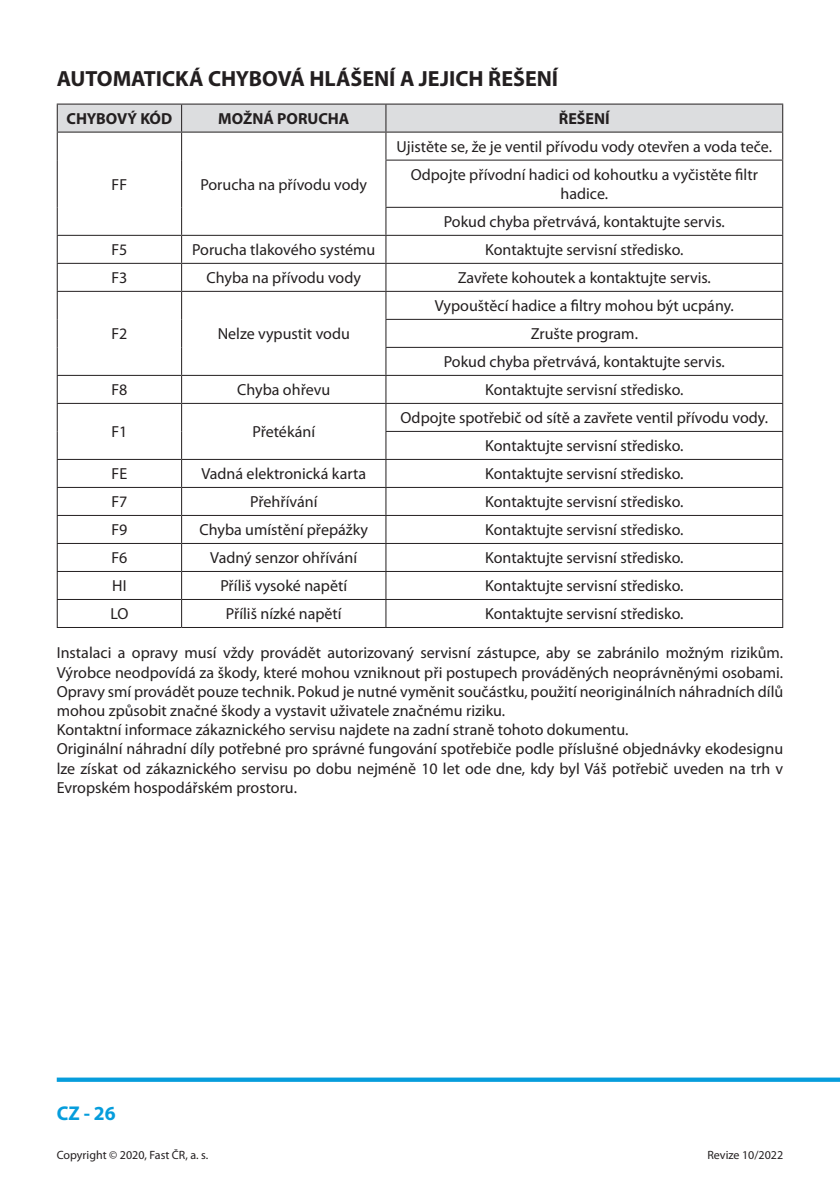
<style>
.page{position:relative;width:840px;height:1191px;background:#fff}
.page>*{position:absolute;margin:0;border:0;box-sizing:border-box;transform-origin:0 0}
.Podnadpis_11{font:700 22px "Myriad Pro";color:#231f20}
.t1{font:700 20px "Myriad Pro";color:#069ddc}
.Základný_8{font:16px/19.2px "Myriad Pro";color:#231f20;text-align:justify}
.Základný_8-2{font:700 16px "Myriad Pro";color:#231f20}
.t2{font:12px "Myriad Pro";color:#231f20}
</style>
<div class="page">
<svg style="left:57px;top:1077px;width:782px;height:4px;fill:#069ddc"></svg>
<svg style="left:57px;top:104px;width:725px;height:56px"></svg>
<hr style="left:57px;top:160px;width:1px;height:47px;background:#231f20">
<hr style="left:181px;top:160px;width:1px;height:47px;background:#231f20">
<hr style="left:385px;top:160px;width:397px;height:1px;background:#231f20">
<hr style="left:385px;top:161px;width:1px;height:46px;background:#231f20">
<hr style="left:781px;top:161px;width:1px;height:46px;background:#231f20">
<hr style="left:385px;top:207px;width:397px;height:1px;background:#231f20">
<hr style="left:57px;top:235px;width:124px;height:1px;background:#231f20">
<hr style="left:181px;top:235px;width:205px;height:1px;background:#231f20">
<hr style="left:386px;top:235px;width:396px;height:1px;background:#231f20">
<hr style="left:57px;top:263px;width:124px;height:1px;background:#231f20">
<hr style="left:181px;top:263px;width:205px;height:1px;background:#231f20">
<hr style="left:386px;top:263px;width:396px;height:1px;background:#231f20">
<hr style="left:57px;top:291px;width:124px;height:1px;background:#231f20">
<hr style="left:181px;top:291px;width:205px;height:1px;background:#231f20">
<hr style="left:386px;top:291px;width:396px;height:1px;background:#231f20">
<hr style="left:385px;top:319px;width:397px;height:1px;background:#231f20">
<hr style="left:385px;top:347px;width:397px;height:1px;background:#231f20">
<hr style="left:57px;top:375px;width:124px;height:1px;background:#231f20">
<hr style="left:181px;top:375px;width:205px;height:1px;background:#231f20">
<hr style="left:386px;top:375px;width:396px;height:1px;background:#231f20">
<hr style="left:57px;top:403px;width:124px;height:1px;background:#231f20">
<hr style="left:181px;top:403px;width:205px;height:1px;background:#231f20">
<hr style="left:386px;top:403px;width:396px;height:1px;background:#231f20">
<hr style="left:385px;top:431px;width:397px;height:1px;background:#231f20">
<hr style="left:57px;top:459px;width:124px;height:1px;background:#231f20">
<hr style="left:181px;top:459px;width:205px;height:1px;background:#231f20">
<hr style="left:386px;top:459px;width:396px;height:1px;background:#231f20">
<hr style="left:57px;top:487px;width:124px;height:1px;background:#231f20">
<hr style="left:181px;top:487px;width:205px;height:1px;background:#231f20">
<hr style="left:386px;top:487px;width:396px;height:1px;background:#231f20">
<hr style="left:57px;top:515px;width:124px;height:1px;background:#231f20">
<hr style="left:181px;top:515px;width:205px;height:1px;background:#231f20">
<hr style="left:386px;top:515px;width:396px;height:1px;background:#231f20">
<hr style="left:57px;top:543px;width:124px;height:1px;background:#231f20">
<hr style="left:181px;top:543px;width:205px;height:1px;background:#231f20">
<hr style="left:386px;top:543px;width:396px;height:1px;background:#231f20">
<hr style="left:57px;top:571px;width:124px;height:1px;background:#231f20">
<hr style="left:181px;top:571px;width:205px;height:1px;background:#231f20">
<hr style="left:386px;top:571px;width:396px;height:1px;background:#231f20">
<hr style="left:57px;top:599px;width:124px;height:1px;background:#231f20">
<svg style="left:57px;top:207px;width:1px;height:420px"></svg>
<hr style="left:181px;top:599px;width:205px;height:1px;background:#231f20">
<svg style="left:181px;top:207px;width:1px;height:420px"></svg>
<hr style="left:386px;top:599px;width:396px;height:1px;background:#231f20">
<svg style="left:385px;top:208px;width:1px;height:419px"></svg>
<svg style="left:781px;top:234px;width:1px;height:309px"></svg>
<hr style="left:57px;top:627px;width:124px;height:1px;background:#231f20">
<hr style="left:181px;top:627px;width:205px;height:1px;background:#231f20">
<hr style="left:386px;top:627px;width:396px;height:1px;background:#231f20">
<p class="Podnadpis_11" style="left:57px;top:64px;width:502px">AUTOMATICKÁ CHYBOVÁ HLÁŠENÍ A JEJICH ŘEŠENÍ</p>
<p class="Základný_8-2" style="left:67px;top:108px;width:107px">CHYBOVÝ KÓD</p>
<p class="Základný_8-2" style="left:218px;top:108px;width:133px">MOŽNÁ PORUCHA</p>
<p class="Základný_8-2" style="left:558px;top:108px;width:52px">ŘEŠENÍ</p>
<p class="Základný_8" style="left:112px;top:174px;width:17px">FF</p>
<p class="Základný_8" style="left:200px;top:174px;width:168px">Porucha na přívodu vody</p>
<p class="Základný_8" style="left:396px;top:137px;width:377px">Ujistěte se, že je ventil přívodu vody otevřen a voda teče.</p>
<p class="Základný_8" style="left:410px;top:165px;width:348px;text-align:center">Odpojte přívodní hadici od kohoutku a vyčistěte filtr hadice.</p>
<p class="Základný_8" style="left:443px;top:212px;width:282px">Pokud chyba přetrvává, kontaktujte servis.</p>
<p class="Základný_8" style="left:111px;top:240px;width:17px">F5</p>
<p class="Základný_8" style="left:192px;top:240px;width:185px">Porucha tlakového systému</p>
<p class="Základný_8" style="left:485px;top:240px;width:200px">Kontaktujte servisní středisko.</p>
<p class="Základný_8" style="left:111px;top:268px;width:17px">F3</p>
<p class="Základný_8" style="left:206px;top:268px;width:156px">Chyba na přívodu vody</p>
<p class="Základný_8" style="left:457px;top:268px;width:254px">Zavřete kohoutek a kontaktujte servis.</p>
<p class="Základný_8" style="left:111px;top:324px;width:17px">F2</p>
<p class="Základný_8" style="left:217px;top:324px;width:134px">Nelze vypustit vodu</p>
<p class="Základný_8" style="left:434px;top:296px;width:300px">Vypouštěcí hadice a filtry mohou být ucpány.</p>
<p class="Základný_8" style="left:530px;top:324px;width:109px">Zrušte program.</p>
<p class="Základný_8" style="left:443px;top:352px;width:282px">Pokud chyba přetrvává, kontaktujte servis.</p>
<p class="Základný_8" style="left:111px;top:380px;width:17px">F8</p>
<p class="Základný_8" style="left:237px;top:380px;width:94px">Chyba ohřevu</p>
<p class="Základný_8" style="left:485px;top:380px;width:200px">Kontaktujte servisní středisko.</p>
<p class="Základný_8" style="left:111px;top:422px;width:17px">F1</p>
<p class="Základný_8" style="left:252px;top:422px;width:64px">Přetékání</p>
<p class="Základný_8" style="left:400px;top:408px;width:369px">Odpojte spotřebič od sítě a zavřete ventil přívodu vody.</p>
<p class="Základný_8" style="left:485px;top:436px;width:200px">Kontaktujte servisní středisko.</p>
<p class="Základný_8" style="left:111px;top:464px;width:17px">FE</p>
<p class="Základný_8" style="left:201px;top:464px;width:166px">Vadná elektronická karta</p>
<p class="Základný_8" style="left:485px;top:464px;width:200px">Kontaktujte servisní středisko.</p>
<p class="Základný_8" style="left:111px;top:492px;width:17px">F7</p>
<p class="Základný_8" style="left:250px;top:492px;width:69px">Přehřívání</p>
<p class="Základný_8" style="left:485px;top:492px;width:200px">Kontaktujte servisní středisko.</p>
<p class="Základný_8" style="left:111px;top:520px;width:17px">F9</p>
<p class="Základný_8" style="left:199px;top:520px;width:170px">Chyba umístění přepážky</p>
<p class="Základný_8" style="left:485px;top:520px;width:200px">Kontaktujte servisní středisko.</p>
<p class="Základný_8" style="left:111px;top:548px;width:17px">F6</p>
<p class="Základný_8" style="left:210px;top:548px;width:148px">Vadný senzor ohřívání</p>
<p class="Základný_8" style="left:485px;top:548px;width:200px">Kontaktujte servisní středisko.</p>
<p class="Základný_8" style="left:112px;top:576px;width:16px">HI</p>
<p class="Základný_8" style="left:220px;top:576px;width:128px">Příliš vysoké napětí</p>
<p class="Základný_8" style="left:485px;top:576px;width:200px">Kontaktujte servisní středisko.</p>
<p class="Základný_8" style="left:110px;top:604px;width:19px">LO</p>
<p class="Základný_8" style="left:226px;top:604px;width:117px">Příliš nízké napětí</p>
<p class="Základný_8" style="left:485px;top:604px;width:200px">Kontaktujte servisní středisko.</p>
<p class="Základný_8" style="left:57px;top:643px;width:727px">Instalaci a opravy musí vždy provádět autorizovaný servisní zástupce, aby se zabránilo možným rizikům.<br>Výrobce neodpovídá za škody, které mohou vzniknout při postupech prováděných neoprávněnými osobami.<br>Opravy smí provádět pouze technik. Pokud je nutné vyměnit součástku, použití neoriginálních náhradních dílů mohou způsobit značné škody a vystavit uživatele značnému riziku.</p>
<p class="Základný_8" style="left:57px;top:720px;width:573px">Kontaktní informace zákaznického servisu najdete na zadní straně tohoto dokumentu.</p>
<p class="Základný_8" style="left:57px;top:739px;width:727px">Originální náhradní díly potřebné pro správné fungování spotřebiče podle příslušné objednávky ekodesignu lze získat od zákaznického servisu po dobu nejméně 10 let ode dne, kdy byl Váš potřebič uveden na trh v Evropském hospodářském prostoru.</p>
<p class="t1" style="left:57px;top:1099px;width:60px">CZ - 26</p>
<p class="t2" style="left:57px;top:1147px;width:153px">Copyright © 2020, Fast ČR, a. s.</p>
<p class="t2" style="left:707px;top:1147px;width:77px">Revize 10/2022</p>
</div>
